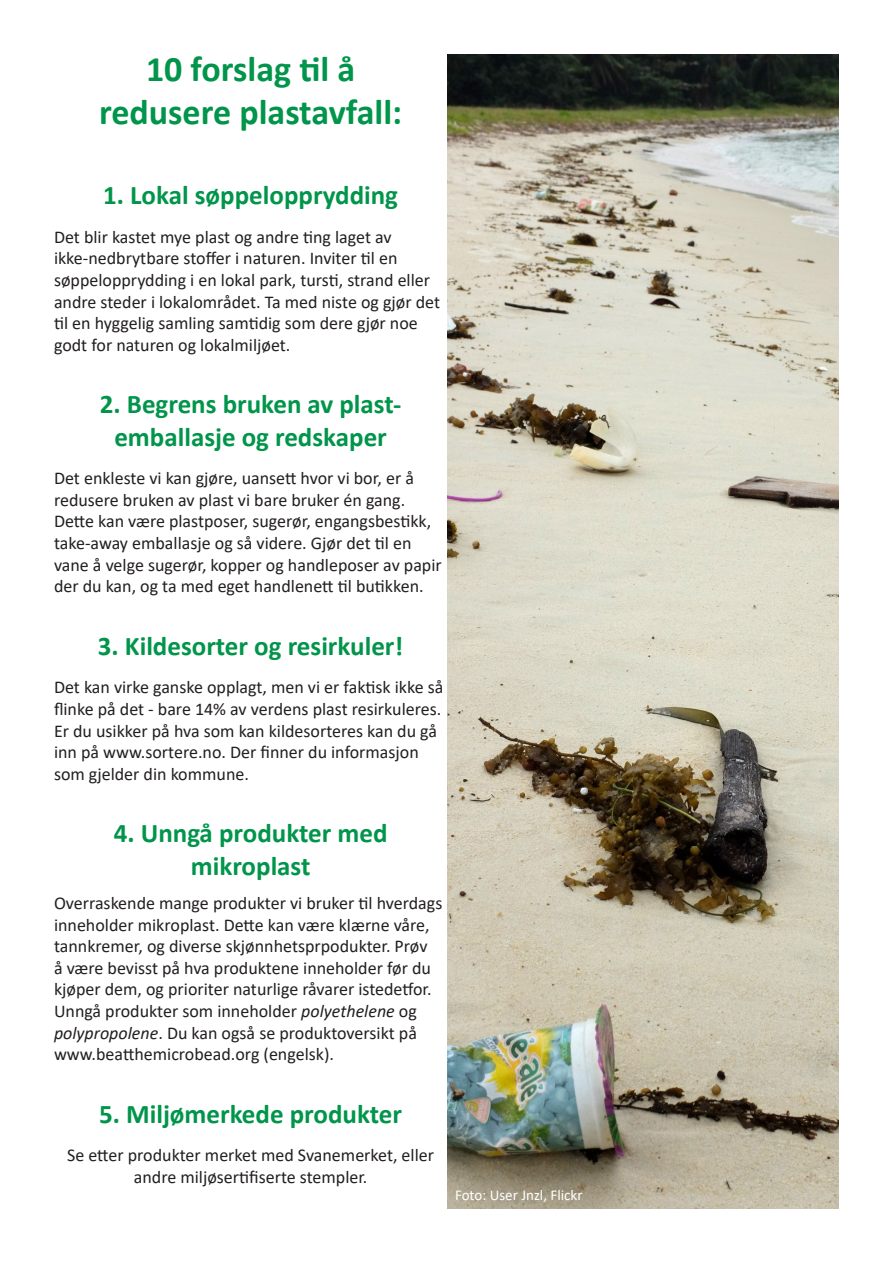
<style>
.page{position:relative;width:893px;height:1263px;background:#fff}
.page>*{position:absolute;margin:0;border:0;box-sizing:border-box;transform-origin:0 0}
.t1{font:700 36px/43.2px "Calibri";color:#00954a;text-align:center}
.t2{font:700 27px/32.4px "Calibri";color:#00954a;text-align:center}
.t3{font:18px/21.6px "Calibri";color:#231f20}
.t4{font:15px "Calibri";color:#fff}
.s1{font-style:italic}
</style>
<div class="page">
<img style="left:447px;top:55px;width:391px;height:1153px">
<p class="t1" style="left:99px;top:47px;width:305px">10 forslag til å redusere plastavfall:</p>
<p class="t2" style="left:103px;top:179px;width:296px">1. Lokal søppelopprydding</p>
<p class="t3" style="left:54px;top:225px;width:388px">Det blir kastet mye plast og andre ting laget av ikke-nedbrytbare stoffer i naturen. Inviter til en søppelopprydding i en lokal park, tursti, strand eller andre steder i lokalområdet. Ta med niste og gjør det til en hyggelig samling samtidig som dere gjør noe godt for naturen og lokalmiljøet.</p>
<p class="t2" style="left:100px;top:388px;width:303px">2. Begrens bruken av plast&shy;emballasje og redskaper</p>
<p class="t3" style="left:54px;top:467px;width:389px">Det enkleste vi kan gjøre, uansett hvor vi bor, er å redusere bruken av plast vi bare bruker én gang.<br>Dette kan være plastposer, sugerør, engangsbestikk, take-away emballasje og så videre. Gjør det til en vane å velge sugerør, kopper og handleposer av papir der du kan, og ta med eget handlenett til butikken.</p>
<p class="t2" style="left:98px;top:629px;width:307px">3. Kildesorter og resirkuler!</p>
<p class="t3" style="left:54px;top:676px;width:391px">Det kan virke ganske opplagt, men vi er faktisk ikke så flinke på det - bare 14% av verdens plast resirkuleres.<br>Er du usikker på hva som kan kildesorteres kan du gå inn på www.sortere.no. Der finner du informasjon som gjelder din kommune.</p>
<p class="t2" style="left:114px;top:817px;width:275px">4. Unngå produkter med mikroplast</p>
<p class="t3" style="left:54px;top:892px;width:390px">Overraskende mange produkter vi bruker til hverdags inneholder mikroplast. Dette kan være klærne våre, tannkremer, og diverse skjønnhetsprpodukter. Prøv<br>å være bevisst på hva produktene inneholder før du kjøper dem, og prioriter naturlige råvarer istedetfor.<br>Unngå produkter som inneholder <span class="s1">polyethelene</span> og <span class="s1">polypropolene</span>. Du kan også se produktoversikt på www.beatthemicrobead.org (engelsk).</p>
<p class="t2" style="left:99px;top:1097px;width:304px">5. Miljømerkede produkter</p>
<p class="t3" style="left:67px;top:1144px;width:368px;text-align:center">Se etter produkter merket med Svanemerket, eller andre miljøsertifiserte stempler.</p>
<p class="t4" style="left:455px;top:1184px;width:129px">Foto: User Jnzl, Flickr</p>
</div>
